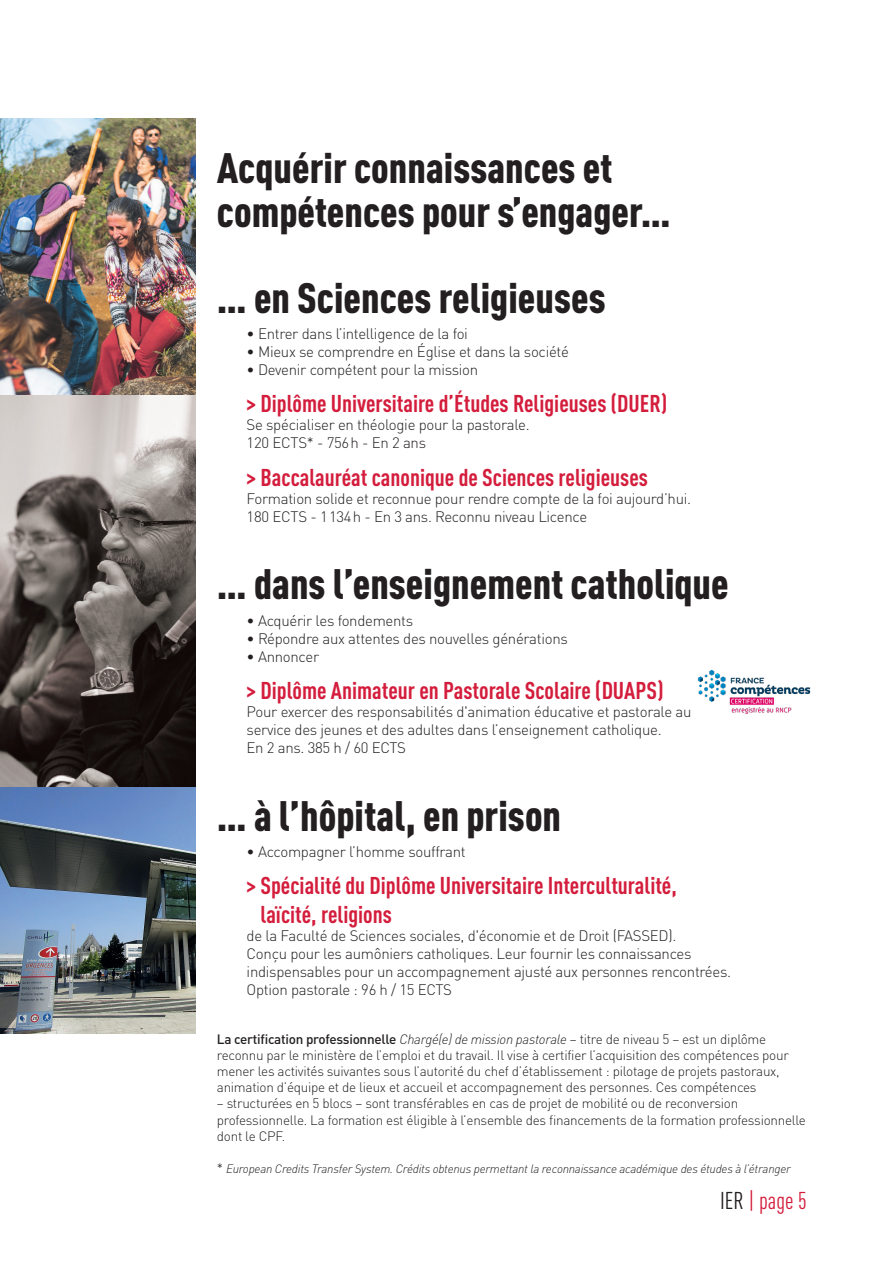
<style>
.page{position:relative;width:893px;height:1263px;background:#fff}
.page>*{position:absolute;margin:0;border:0;box-sizing:border-box;transform-origin:0 0}
.t1{font:900 condensed 42px/43.5px "DINOT";color:#231f20}
.t2{font:700 condensed 24px/28.8px "DINOT";color:#d41d3c}
.t3{font:condensed 24px "DINOT";color:#d41d3c}
.t4{font:300 15px/18px "DINOT";letter-spacing:-.02em;color:#231f20}
.t5{font:300 13.5px/16.2px "DINOT";letter-spacing:-.02em;color:#231f20}
.t6{font:italic 300 12px "DINOT";letter-spacing:-.02em;color:#231f20}
.s1{font-weight:500}
.s2{font-style:italic}
.s3{font-style:normal;font-size:13.5px}
.s4{color:#231f20}
</style>
<div class="page">
<img style="left:0;top:118px;width:196px;height:915px">
<img style="left:0;top:0;width:1px;height:296px">
<img style="left:697px;top:669px;width:114px;height:46px">
<h1 class="t1" style="left:217px;top:146px;width:455px">Acquérir connaissances et compétences pour s’engager…</h1>
<h1 class="t1" style="left:217px;top:275px;width:390px">… en Sciences religieuses</h1>
<p class="t4" style="left:247px;top:325px;width:223px">• Entrer dans l’intelligence de la foi</p>
<p class="t4" style="left:247px;top:343px;width:324px">• Mieux se comprendre en Église et dans la société</p>
<p class="t4" style="left:247px;top:361px;width:233px">• Devenir compétent pour la mission</p>
<h2 class="t2" style="left:247px;top:389px;width:422px">&gt; Diplôme Universitaire d’Études Religieuses (DUER)</h2>
<p class="t4" style="left:247px;top:416px;width:285px">Se spécialiser en théologie pour la pastorale.<br>120 ECTS* - 756h - En 2 ans</p>
<h2 class="t2" style="left:247px;top:462px;width:403px">&gt; Baccalauréat canonique de Sciences religieuses</h2>
<p class="t4" style="left:247px;top:489px;width:446px">Formation solide et reconnue pour rendre compte de la foi aujourd’hui.<br>180 ECTS - 1134h - En 3 ans. Reconnu niveau Licence</p>
<h1 class="t1" style="left:217px;top:562px;width:513px">… dans l’enseignement catholique</h1>
<p class="t4" style="left:247px;top:611px;width:168px">• Acquérir les fondements</p>
<p class="t4" style="left:247px;top:629px;width:323px">• Répondre aux attentes des nouvelles générations</p>
<p class="t4" style="left:247px;top:647px;width:74px">• Annoncer</p>
<h2 class="t2" style="left:247px;top:676px;width:418px">&gt; Diplôme Animateur en Pastorale Scolaire (DUAPS)</h2>
<p class="t4" style="left:247px;top:702px;width:446px">Pour exercer des responsabilités d'animation éducative et pastorale au service des jeunes et des adultes dans l’enseignement catholique.<br>En 2 ans. 385 h / 60 ECTS</p>
<h1 class="t1" style="left:217px;top:793px;width:346px">… à l’hôpital, en prison</h1>
<p class="t4" style="left:247px;top:842px;width:221px">• Accompagner l’homme souffrant</p>
<h2 class="t2" style="left:261px;top:871px;width:418px;text-indent:-14px">&gt; Spécialité du Diplôme Universitaire Interculturalité, laïcité, religions</h2>
<p class="t4" style="left:247px;top:927px;width:486px">de la Faculté de Sciences sociales, d'économie et de Droit (FASSED).<br>Conçu pour les aumôniers catholiques. Leur fournir les connaissances indispensables pour un accompagnement ajusté aux personnes rencontrées.<br>Option pastorale : 96 h / 15 ECTS</p>
<p class="t5" style="left:217px;top:1030px;width:573px"><span class="s1">La certification professionnelle</span> <span class="s2">Chargé(e) de mission pastorale</span> – titre de niveau 5 – est un diplôme reconnu par le ministère de l’emploi et du travail. Il vise à certifier l’acquisition des compétences pour mener les activités suivantes sous l’autorité du chef d’établissement : pilotage de projets pastoraux, animation d’équipe et de lieux et accueil et accompagnement des personnes. Ces compétences</p>
<p class="t5" style="left:217px;top:1095px;width:591px">– structurées en 5 blocs – sont transférables en cas de projet de mobilité ou de reconversion professionnelle. La formation est éligible à l’ensemble des financements de la formation professionnelle dont le CPF.</p>
<p class="t6" style="left:217px;top:1161px;width:575px"><span class="s3">*</span> European Credits Transfer System. Crédits obtenus permettant la reconnaissance académique des études à l’étranger</p>
<h2 class="t3" style="left:720px;top:1186px;width:88px"><span class="s4">IER</span> | page 5</h2>
</div>
